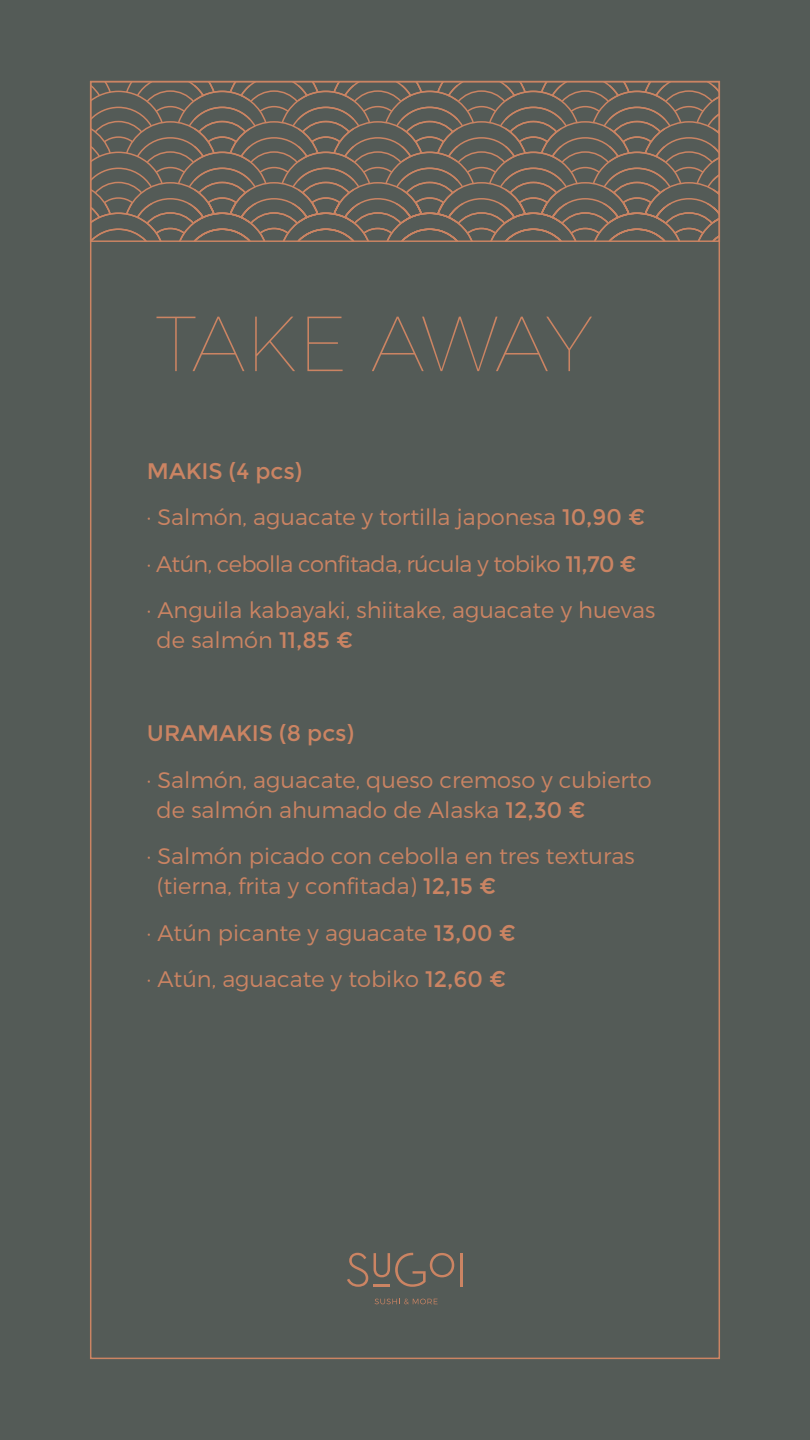
<style>
.page{position:relative;width:810px;height:1440px;background:#545b57}
.page>*{position:absolute;margin:0;border:0;box-sizing:border-box;transform-origin:0 0}
.t1{font:100 77.93px "Montserrat";letter-spacing:-.04em;color:#cb8463}
.t2{font:300 22.5px/46.5px "Montserrat";color:#cb8463}
.t3{font:22.5px "Montserrat";color:#cb8463}
.s1{font-weight:400}
</style>
<div class="page">
<svg style="left:375px;top:1299px;width:63px;height:5px"></svg>
<svg style="left:347px;top:1253px;width:21px;height:34px"></svg>
<hr style="left:460px;top:1253px;width:3px;height:33px;background:#cb8463">
<svg style="left:374px;top:1253px;width:80px;height:34px"></svg>
<svg style="left:93px;top:84px;width:624px;height:155px"></svg>
<div style="left:90px;top:81px;width:630px;height:161px;border:2px solid #cb8463"></div>
<h1 class="t1" style="left:155px;top:293px;width:439px">TAKE AWAY</h1>
<p class="t2" style="left:147px;top:447px;width:510px"><span class="s1">MAKIS (4 pcs)<br></span>· Salmón, aguacate y tortilla japonesa <span class="s1">10,90 € </span>· Atún, cebolla confitada, rúcula y tobiko <span class="s1">11,70 €<br></span>· Anguila kabayaki, shiitake, aguacate y huevas</p>
<p class="t2" style="left:157px;top:617px;width:198px">de salmón <span class="s1">11,85 €</span></p>
<p class="t3" style="left:147px;top:719px;width:209px">URAMAKIS (8 pcs)</p>
<p class="t2" style="left:157px;top:764px;width:496px;line-height:30px;text-indent:-10px">· Salmón, aguacate, queso cremoso y cubierto de salmón ahumado de Alaska <span class="s1">12,30 €</span></p>
<p class="t2" style="left:157px;top:841px;width:480px;line-height:30px;text-indent:-10px">· Salmón picado con cebolla en tres texturas (tierna, frita y confitada) <span class="s1">12,15 €</span></p>
<p class="t2" style="left:147px;top:909px;width:370px">· Atún picante y aguacate <span class="s1">13,00 € </span>· Atún, aguacate y tobiko <span class="s1">12,60 €</span></p>
</div>
